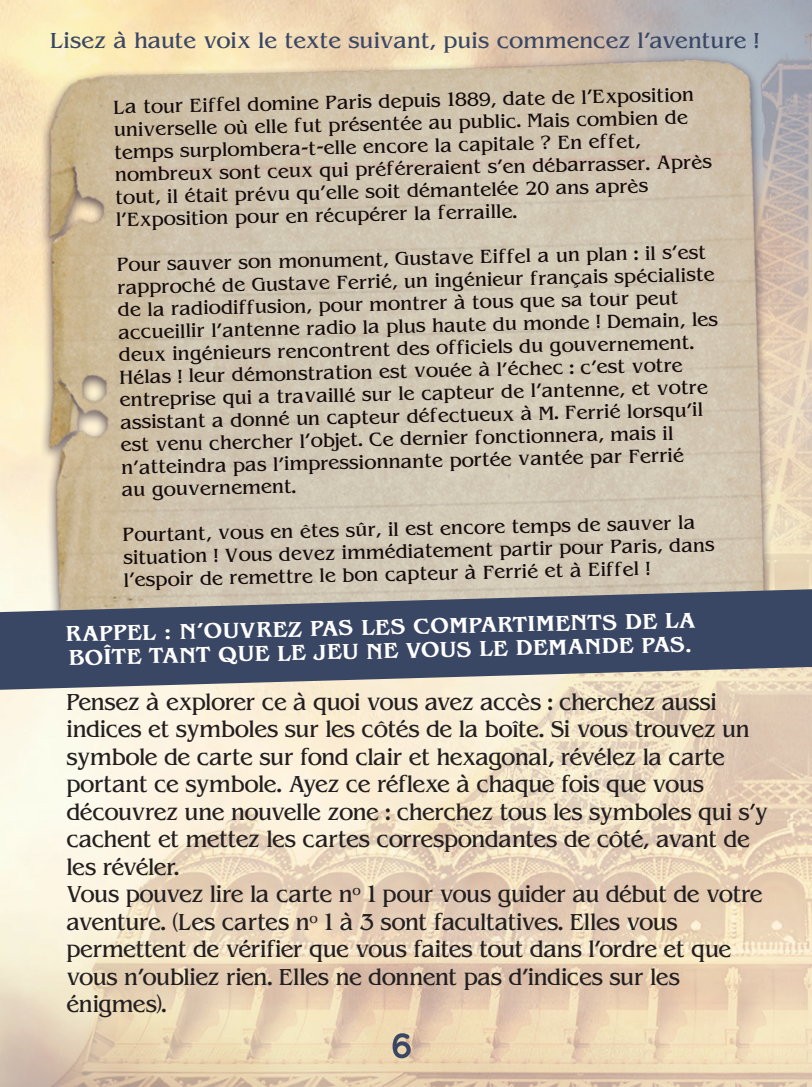
<style>
.page{position:relative;width:812px;height:1087px;background:#fff}
.page>*{position:absolute;margin:0;border:0;box-sizing:border-box;transform-origin:0 0}
.t1{font:700 22.5px/23.8px "Benguiat";color:#fff}
.t2{font:21.25px/27.5px "Benguiat";letter-spacing:-.025em;color:#231f20;scale:.95 1}
.t3{font:20px "Benguiat";color:#3a4764}
.t4{font:17.5px/22.5px "Benguiat";color:#150b0c}
</style>
<div class="page">
<img style="left:0;top:0;width:811px;height:1086px">
<svg style="left:392px;top:1033px;width:18px;height:25px"></svg>
<img style="left:21px;top:42px;width:779px;height:547px">
<svg style="left:0;top:589px;width:811px;height:102px;background:#626a7a"></svg>
<p class="t3" style="left:50px;top:27px;width:710px">Lisez à haute voix le texte suivant, puis commencez l’aventure !</p>
<p class="t4" style="left:113px;top:94px;width:598px;rotate:-1deg">La tour Eiffel domine Paris depuis 1889, date de l’Exposition universelle où elle fut présentée au public. Mais combien de temps surplombera-t-elle encore la capitale ? En effet, nombreux sont ceux qui préféreraient s’en débarrasser. Après tout, il était prévu qu’elle soit démantelée 20 ans après l’Exposition pour en récupérer la ferraille.</p>
<p class="t4" style="left:117px;top:252px;width:601px;rotate:-1deg">Pour sauver son monument, Gustave Eiffel a un plan : il s’est rapproché de Gustave Ferrié, un ingénieur français spécialiste de la radiodiffusion, pour montrer à tous que sa tour peut accueillir l’antenne radio la plus haute du monde ! Demain, les deux ingénieurs rencontrent des officiels du gouvernement.<br>Hélas ! leur démonstration est vouée à l’échec : c’est votre entreprise qui a travaillé sur le capteur de l’antenne, et votre assistant a donné un capteur défectueux à M. Ferrié lorsqu’il est venu chercher l’objet. Ce dernier fonctionnera, mais il n’atteindra pas l’impressionnante portée vantée par Ferrié<br>au gouvernement.</p>
<p class="t4" style="left:122px;top:522px;width:593px;rotate:-1deg">Pourtant, vous en êtes sûr, il est encore temps de sauver la situation ! Vous devez immédiatement partir pour Paris, dans l’espoir de remettre le bon capteur à Ferrié et à Eiffel !</p>
<p class="t1" style="left:65px;top:620px;width:630px;rotate:-1deg">RAPPEL : N’OUVREZ PAS LES COMPARTIMENTS DE LA<br>BOÎTE TANT QUE LE JEU NE VOUS LE DEMANDE PAS.</p>
<p class="t2" style="left:66px;top:687px;width:739px">Pensez à explorer ce à quoi vous avez accès : cherchez aussi indices et symboles sur les côtés de la boîte. Si vous trouvez un symbole de carte sur fond clair et hexagonal, révélez la carte portant ce symbole. Ayez ce réflexe à chaque fois que vous découvrez une nouvelle zone : cherchez tous les symboles qui s’y cachent et mettez les cartes correspondantes de côté, avant de les révéler.<br>Vous pouvez lire la carte n<sup>o</sup> 1 pour vous guider au début de votre aventure. (Les cartes n<sup>o</sup> 1 à 3 sont facultatives. Elles vous permettent de vérifier que vous faites tout dans l’ordre et que vous n’oubliez rien. Elles ne donnent pas d’indices sur les énigmes).</p>
</div>
